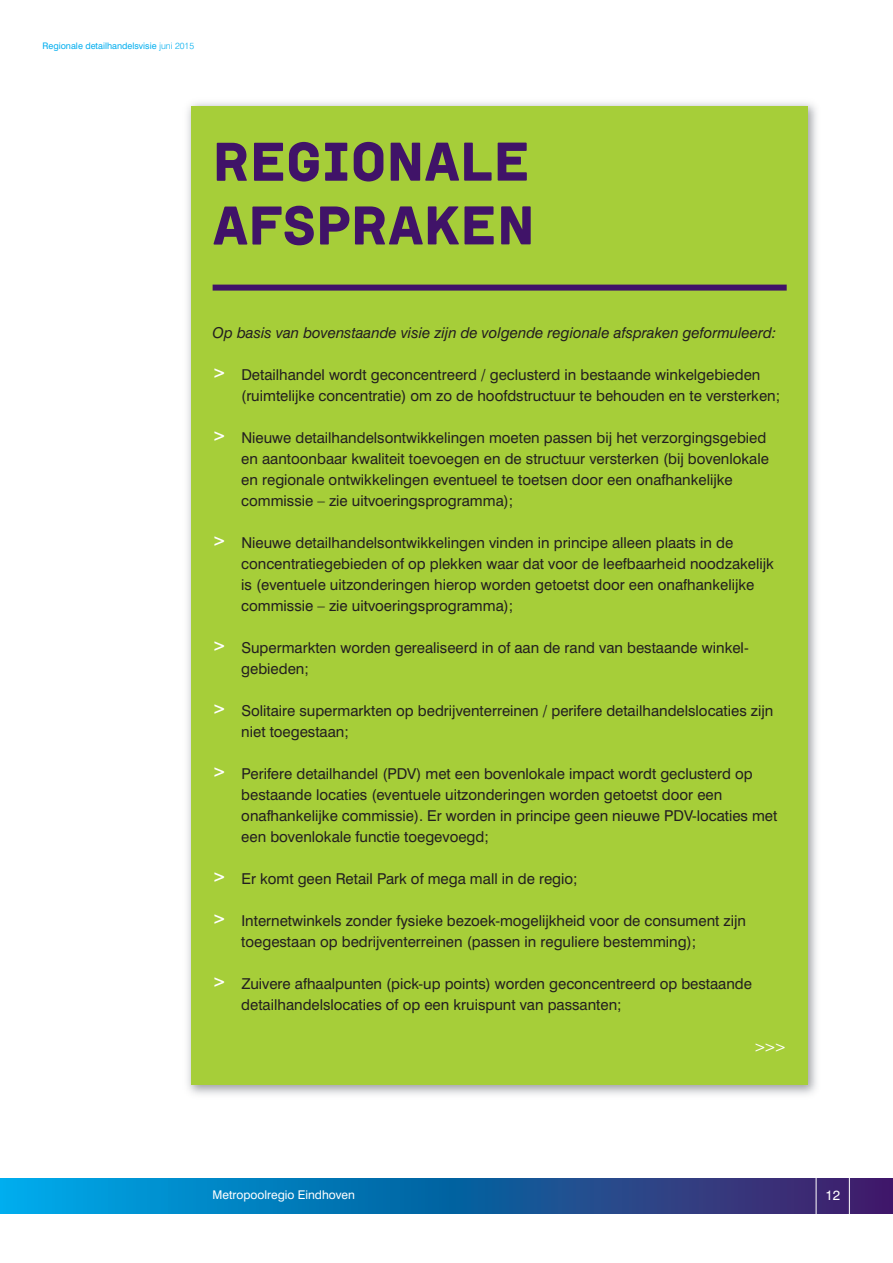
<style>
.page{position:relative;width:893px;height:1263px;background:#fff}
.page>*{position:absolute;margin:0;border:0;box-sizing:border-box;transform-origin:0 0}
.t1{font:55.5px/63.8px "Institut";color:#401368}
.t2{font:700 16.5px "Swiss 721 BT";color:#fff}
.t3{font:15px/21px "Swiss 721 BT";color:#231f20}
.t4{font:italic 15px "Swiss 721 BT";color:#231f20}
.t5{font:15px "Swiss 721 BT";color:#fff}
.t6{font:13.5px "Swiss 721 BT";color:#fff}
.t7{font:12px "Swiss 721 BT";color:#fff}
.t8{font:9px "Swiss 721 BT";color:#00aeef}
.s1{font-weight:300}
</style>
<div class="page">
<img style="left:187px;top:102px;width:630px;height:993px">
<div style="left:191px;top:106px;width:617px;height:978px;background:#a6ce39"></div>
<svg style="left:0;top:1178px;width:893px;height:36px;background:#1463a5"></svg>
<div style="left:816px;top:1174px;width:34px;height:43px;border:1px solid #fff"></div>
<div style="left:213px;top:285px;width:574px;height:6px;background:#401368"></div>
<p class="t8" style="left:43px;top:43px;width:153px">Regionale detailhandelsvisie <span class="s1">juni 2015</span></p>
<h1 class="t1" style="left:213px;top:133px;width:324px">REGIONALE<br>AFSPRAKEN</h1>
<p class="t4" style="left:213px;top:327px;width:565px">Op basis van bovenstaande visie zijn de volgende regionale afspraken geformuleerd:</p>
<p class="t3" style="left:241px;top:366px;width:540px">Detailhandel wordt geconcentreerd / geclusterd in bestaande winkelgebieden (ruimtelijke concentratie) om zo de hoofd structuur te behouden en te versterken;</p>
<p class="t3" style="left:241px;top:429px;width:529px">Nieuwe detailhandelsontwikkelingen moeten passen bij het verzorgingsgebied en aantoonbaar kwaliteit toevoegen en de structuur versterken (bij bovenlokale en regionale ontwikkelingen eventueel te toetsen door een onafhankelijke commissie – zie uitvoeringsprogramma);</p>
<p class="t3" style="left:241px;top:534px;width:534px">Nieuwe detailhandelsontwikkelingen vinden in principe alleen plaats in de concentratie gebieden of op plekken waar dat voor de leefbaarheid noodzakelijk is (eventuele uitzonderingen hierop worden getoetst door een onafhankelijke commissie – zie uitvoeringsprogramma);</p>
<p class="t3" style="left:241px;top:639px;width:509px">Supermarkten worden gerealiseerd in of aan de rand van bestaande winkel&shy;gebieden;</p>
<p class="t3" style="left:241px;top:702px;width:534px">Solitaire supermarkten op bedrijventerreinen / perifere detailhandelslocaties zijn niet toegestaan;</p>
<p class="t3" style="left:241px;top:765px;width:537px">Perifere detailhandel (PDV) met een bovenlokale impact wordt geclusterd op bestaande locaties (eventuele uitzonderingen worden getoetst door een onafhankelijke commissie). Er worden in principe geen nieuwe PDV-locaties met een bovenlokale functie toegevoegd;</p>
<p class="t3" style="left:241px;top:870px;width:338px">Er komt geen Retail Park of mega mall in de regio;</p>
<p class="t3" style="left:241px;top:912px;width:506px">Internetwinkels zonder fysieke bezoek-mogelijkheid voor de consument zijn toegestaan op bedrijventerreinen (passen in reguliere bestemming);</p>
<p class="t3" style="left:241px;top:975px;width:512px">Zuivere afhaalpunten (pick-up points) worden geconcentreerd op bestaande detail handelslocaties of op een kruispunt van passanten;</p>
<p class="t5" style="left:754px;top:1041px;width:34px">&gt;&gt;&gt;</p>
<p class="t2" style="left:213px;top:366px;width:15px">&gt;</p>
<p class="t2" style="left:213px;top:429px;width:15px">&gt;</p>
<p class="t2" style="left:213px;top:534px;width:15px">&gt;</p>
<p class="t2" style="left:213px;top:639px;width:15px">&gt;</p>
<p class="t2" style="left:213px;top:702px;width:15px">&gt;</p>
<p class="t2" style="left:213px;top:765px;width:15px">&gt;</p>
<p class="t2" style="left:213px;top:870px;width:15px">&gt;</p>
<p class="t2" style="left:213px;top:912px;width:15px">&gt;</p>
<p class="t2" style="left:213px;top:975px;width:15px">&gt;</p>
<p class="t7" style="left:213px;top:1191px;width:144px">Metropoolregio Eindhoven</p>
<p class="t6" style="left:826px;top:1190px;width:16px">12</p>
</div>
